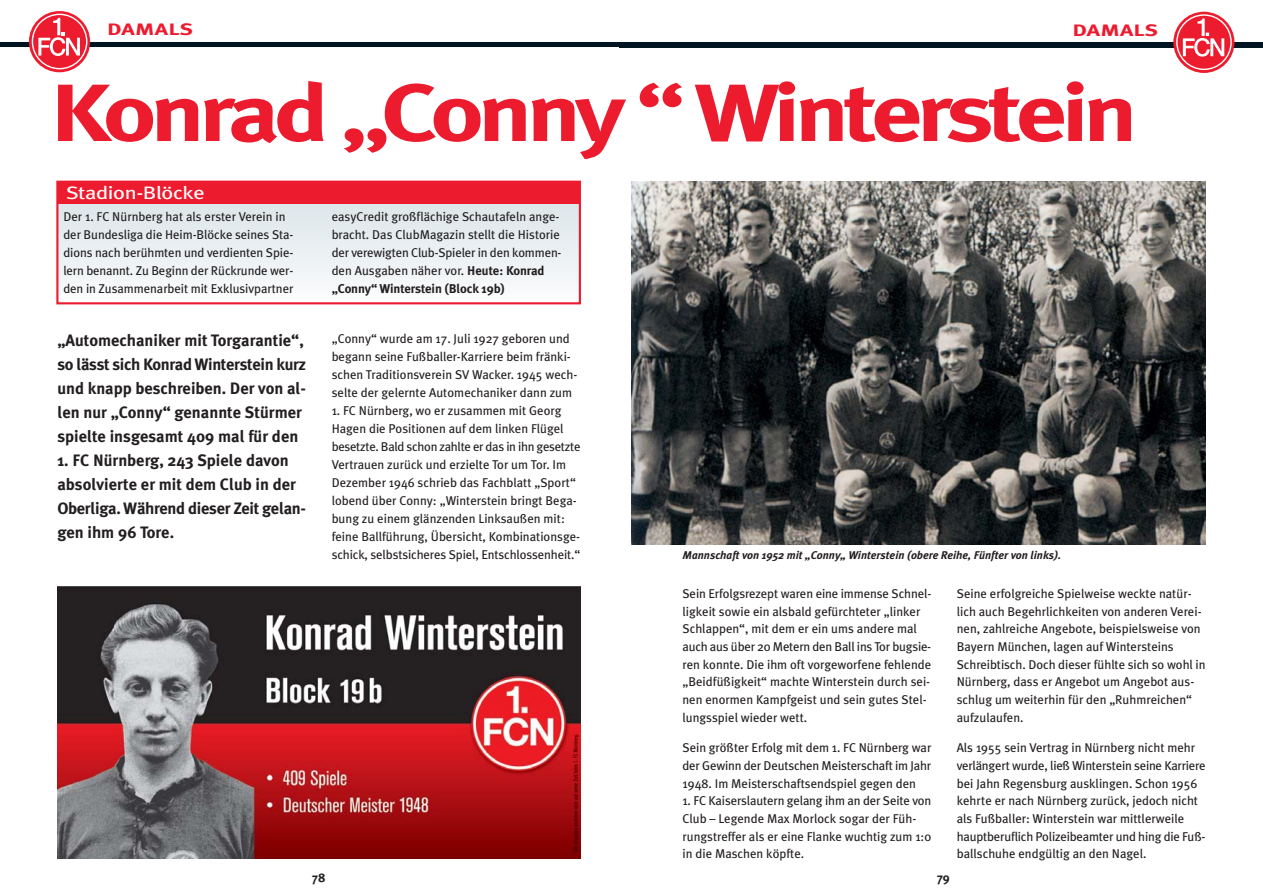
<style>
.page{position:relative;width:1263px;height:893px;background:#fff}
.page>*{position:absolute;margin:0;border:0;box-sizing:border-box;transform-origin:0 0}
.t1{font:700 81px "Meta Plus";letter-spacing:-.06em;color:#ed1b2e;scale:1.25 1}
.t2{font:18px "Meta Plus";letter-spacing:-.02em;color:#fff;scale:1.25 1}
.t3{font:700 16.5px/24px "Meta Plus";color:#231f20}
.t4{font:700 16.5px "Meta Plus";letter-spacing:.01em;color:#ed1b2e;scale:1.39 1}
.t5{font:12.75px/17.7px "Meta Plus";color:#231f20}
.t6{font:700 12.6px "Meta Plus";color:#231f20}
.t7{font:italic 700 11.25px "Meta Plus";color:#231f20}
.s1{font-weight:700}
</style>
<div class="page">
<div style="left:57px;top:186px;width:523px;height:108px;background:linear-gradient(to right,#eaf0f3,#eaf0f3)"></div>
<div style="left:57px;top:294px;width:523px;height:5px;background:#fbfdfd"></div>
<div style="left:57px;top:182px;width:523px;height:22px;background:#ed1b2e"></div>
<div style="left:56px;top:181px;width:525px;height:123px;border:2px solid #ed1b2e"></div>
<hr style="left:0;top:43px;width:644px;height:4px;background:#001522">
<svg style="left:29px;top:11px;width:61px;height:61px"></svg>
<div style="left:32px;top:14px;width:55px;height:55px;border:1px solid #fff;border-radius:50%"></div>
<svg style="left:38px;top:18px;width:42px;height:38px"></svg>
<img style="left:632px;top:182px;width:573px;height:362px">
<hr style="left:619px;top:43px;width:644px;height:4px;background:#001522">
<svg style="left:1173px;top:12px;width:61px;height:61px"></svg>
<div style="left:1176px;top:14px;width:56px;height:56px;border:1px solid #fff;border-radius:50%"></div>
<svg style="left:1183px;top:19px;width:41px;height:38px"></svg>
<img style="left:57px;top:587px;width:523px;height:272px">
<p class="t4" style="left:107px;top:22px;width:63px">DAMALS</p>
<p class="t4" style="left:1072px;top:22px;width:63px">DAMALS</p>
<h1 class="t1" style="left:50px;top:75px;width:872px">Konrad „Conny “ Winterstein</h1>
<h2 class="t2" style="left:66px;top:184px;width:112px">Stadion-Blöcke</h2>
<p class="t5" style="left:63px;top:208px;width:232px">Der 1. FC Nürnberg hat als erster Verein in der Bundesliga die Heim-Blöcke seines Sta&shy;dions nach berühmten und verdienten Spie&shy;lern benannt. Zu Beginn der Rückrunde wer&shy;den in Zusammenarbeit mit Exklusivpartner</p>
<p class="t3" style="left:57px;top:329px;width:250px">„Automechaniker mit Torgarantie“, so lässt sich Konrad Winterstein kurz und knapp beschreiben. Der von al&shy;len nur „Conny“ genannte Stürmer spielte insgesamt 409 mal für den</p>
<p class="t3" style="left:57px;top:449px;width:250px">1. FC Nürnberg, 243 Spiele davon absolvierte er mit dem Club in der<br>Oberliga. Während dieser Zeit gelan&shy;gen ihm 96 Tore.</p>
<p class="t5" style="left:332px;top:208px;width:231px">easyCredit großflächige Schautafeln ange&shy;bracht. Das ClubMagazin stellt die Historie der verewigten Club-Spieler in den kommen&shy;den Ausgaben näher vor. <span class="s1">Heute: Konrad „Conny“ Winterstein (Block 19b)</span></p>
<p class="t5" style="left:332px;top:330px;width:247px">„Conny“ wurde am 17. Juli 1927 geboren und begann seine Fußballer-Karriere beim fränki&shy;schen Traditionsverein SV Wacker. 1945 wech&shy;selte der gelernte Automechaniker dann zum</p>
<p class="t5" style="left:332px;top:402px;width:250px">1. FC Nürnberg, wo er zusammen mit Georg Hagen die Positionen auf dem linken Flügel besetzte. Bald schon zahlte er das in ihn gesetzte Vertrauen zurück und erzielte Tor um Tor. Im Dezember 1946 schrieb das Fachblatt „Sport“ lobend über Conny: „Winterstein bringt Bega&shy;bung zu einem glänzenden Linksaußen mit: feine Ballführung, Übersicht, Kombinationsge&shy;schick, selbstsicheres Spiel, Entschlossenheit.“</p>
<p class="t6" style="left:312px;top:872px;width:15px">78</p>
<p class="t7" style="left:682px;top:551px;width:380px">Mannschaft von 1952 mit „Conny„ Winterstein (obere Reihe, Fünfter von links).</p>
<p class="t5" style="left:682px;top:585px;width:250px">Sein Erfolgsrezept waren eine immense Schnel&shy;ligkeit sowie ein alsbald gefürchteter „linker Schlappen“, mit dem er ein ums andere mal auch aus über 20 Metern den Ball ins Tor bugsie&shy;ren konnte. Die ihm oft vorgeworfene fehlende „Beidfüßigkeit“ machte Winterstein durch sei&shy;nen enormen Kampfgeist und sein gutes Stel&shy;lungsspiel wieder wett.</p>
<p class="t5" style="left:682px;top:740px;width:250px;text-align:justify">Sein größter Erfolg mit dem 1. FC Nürnberg war der Gewinn der Deutschen Meisterschaft im Jahr 1948. Im Meisterschaftsendspiel gegen den</p>
<p class="t5" style="left:682px;top:793px;width:250px">1. FC Kaiserslautern gelang ihm an der Seite von Club – Legende Max Morlock sogar der Füh&shy;rungstreffer als er eine Flanke wuchtig zum 1:0 in die Maschen köpfte.</p>
<p class="t5" style="left:957px;top:585px;width:250px">Seine erfolgreiche Spielweise weckte natür&shy;lich auch Begehrlichkeiten von anderen Verei&shy;nen, zahlreiche Angebote, beispielsweise von Bayern München, lagen auf Wintersteins Schreibtisch. Doch dieser fühlte sich so wohl in Nürnberg, dass er Angebot um Angebot aus&shy;schlug um weiterhin für den „Ruhmreichen“ aufzulaufen.</p>
<p class="t5" style="left:957px;top:740px;width:250px">Als 1955 sein Vertrag in Nürnberg nicht mehr verlängert wurde, ließ Winterstein seine Karriere bei Jahn Regensburg ausklingen. Schon 1956 kehrte er nach Nürnberg zurück, jedoch nicht als Fußballer: Winterstein war mittlerweile hauptberuflich Polizeibeamter und hing die Fuß&shy;ballschuhe endgültig an den Nagel.</p>
<p class="t6" style="left:937px;top:871px;width:14px">79</p>
</div>
